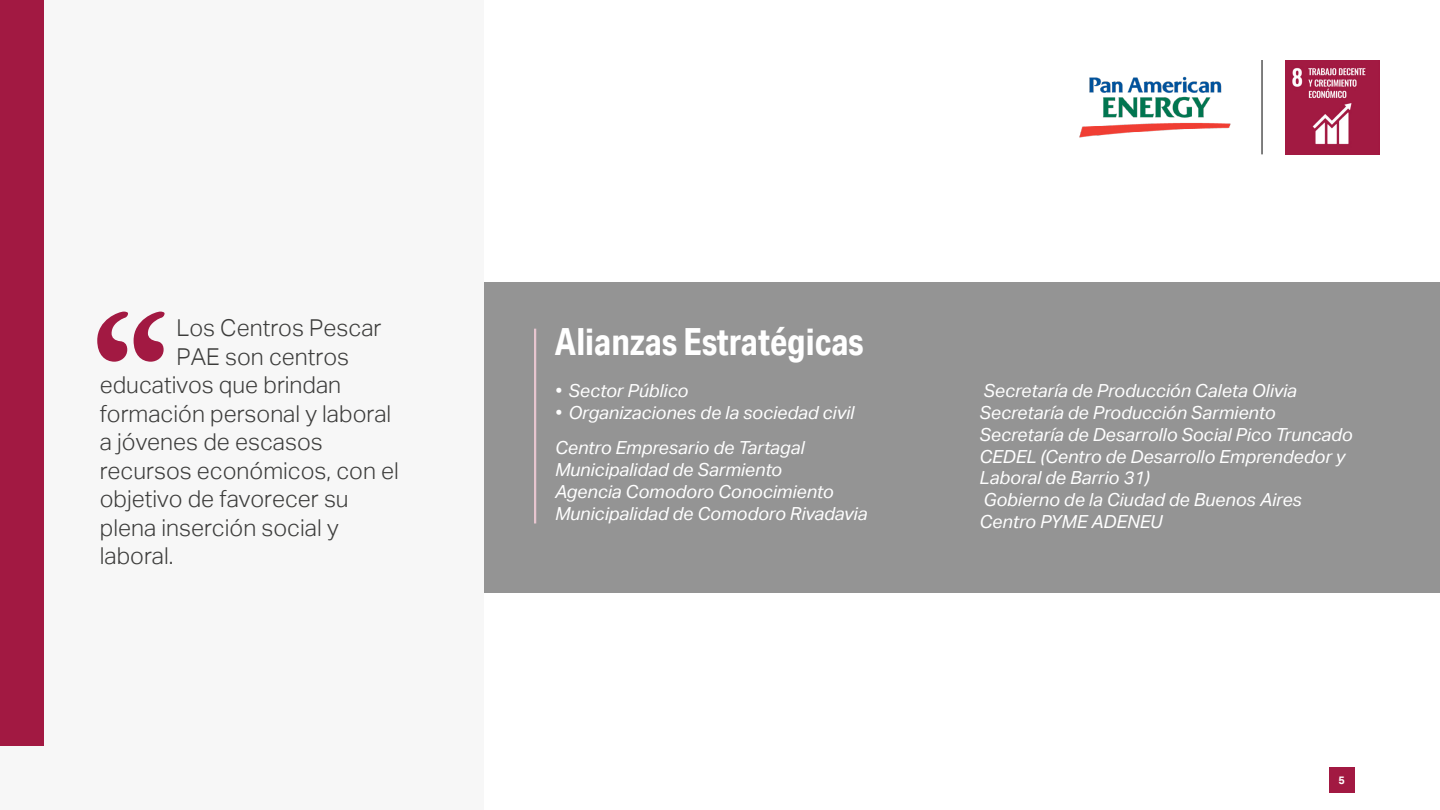
<style>
.page{position:relative;width:1440px;height:810px;background:#fff}
.page>*{position:absolute;margin:0;border:0;box-sizing:border-box;transform-origin:0 0}
.t1{font:700 37.5px "Aktiv Grotesk Cd";color:#fff}
.t2{font:300 23.25px "Aktiv Grotesk";color:#3c3c3b}
.t3{font:italic 18px/21.8px "Aktiv Grotesk";color:#fff}
.t4{font:700 10.88px "Aktiv Grotesk";color:#fff}
</style>
<div class="page">
<div style="left:1329px;top:767px;width:25px;height:26px;background:#a21942"></div>
<img style="left:1285px;top:60px;width:95px;height:95px">
<hr style="left:1262px;top:60px;width:1px;height:94px;background:#000">
<img style="left:1079px;top:76px;width:152px;height:62px">
<div style="left:0;top:0;width:484px;height:810px;background:#f7f7f7"></div>
<div style="left:0;top:0;width:44px;height:746px;background:#a21942"></div>
<div style="left:484px;top:282px;width:956px;height:310px;background:#949494"></div>
<hr style="left:534px;top:329px;width:2px;height:194px;background:#e8c6d0">
<svg style="left:97px;top:312px;width:68px;height:50px"></svg>
<p class="t2" style="left:177px;top:315px;width:206px">Los Centros Pescar</p>
<p class="t2" style="left:177px;top:343px;width:174px">PAE son centros</p>
<p class="t2" style="left:100px;top:372px;width:243px">educativos que brindan</p>
<p class="t2" style="left:100px;top:400px;width:293px">formación personal y laboral</p>
<p class="t2" style="left:100px;top:429px;width:225px">a jóvenes de escasos</p>
<p class="t2" style="left:100px;top:457px;width:301px">recursos económicos, con el</p>
<p class="t2" style="left:100px;top:486px;width:250px">objetivo de favorecer su</p>
<p class="t2" style="left:100px;top:514px;width:240px">plena inserción social y</p>
<p class="t2" style="left:100px;top:543px;width:75px">laboral.</p>
<h1 class="t1" style="left:555px;top:319px;width:310px">Alianzas Estratégicas</h1>
<p class="t3" style="left:555px;top:380px;width:135px">• Sector Público</p>
<p class="t3" style="left:555px;top:395px;width:301px;line-height:35.2px">• Organizaciones de la sociedad civil<br>Centro Empresario de Tartagal</p>
<p class="t3" style="left:555px;top:459px;width:314px">Municipalidad de Sarmiento<br>Agencia Comodoro Conocimiento<br>Municipalidad de Comodoro Rivadavia</p>
<p class="t3" style="left:979px;top:380px;width:375px">Secretaría de Producción Caleta Olivia Secretaría de Producción Sarmiento Secretaría de Desarrollo Social Pico Truncado CEDEL (Centro de Desarrollo Emprendedor y Laboral de Barrio 31)<br>Gobierno de la Ciudad de Buenos Aires Centro PYME ADENEU</p>
<p class="t4" style="left:1338px;top:774px;width:8px">5</p>
</div>
